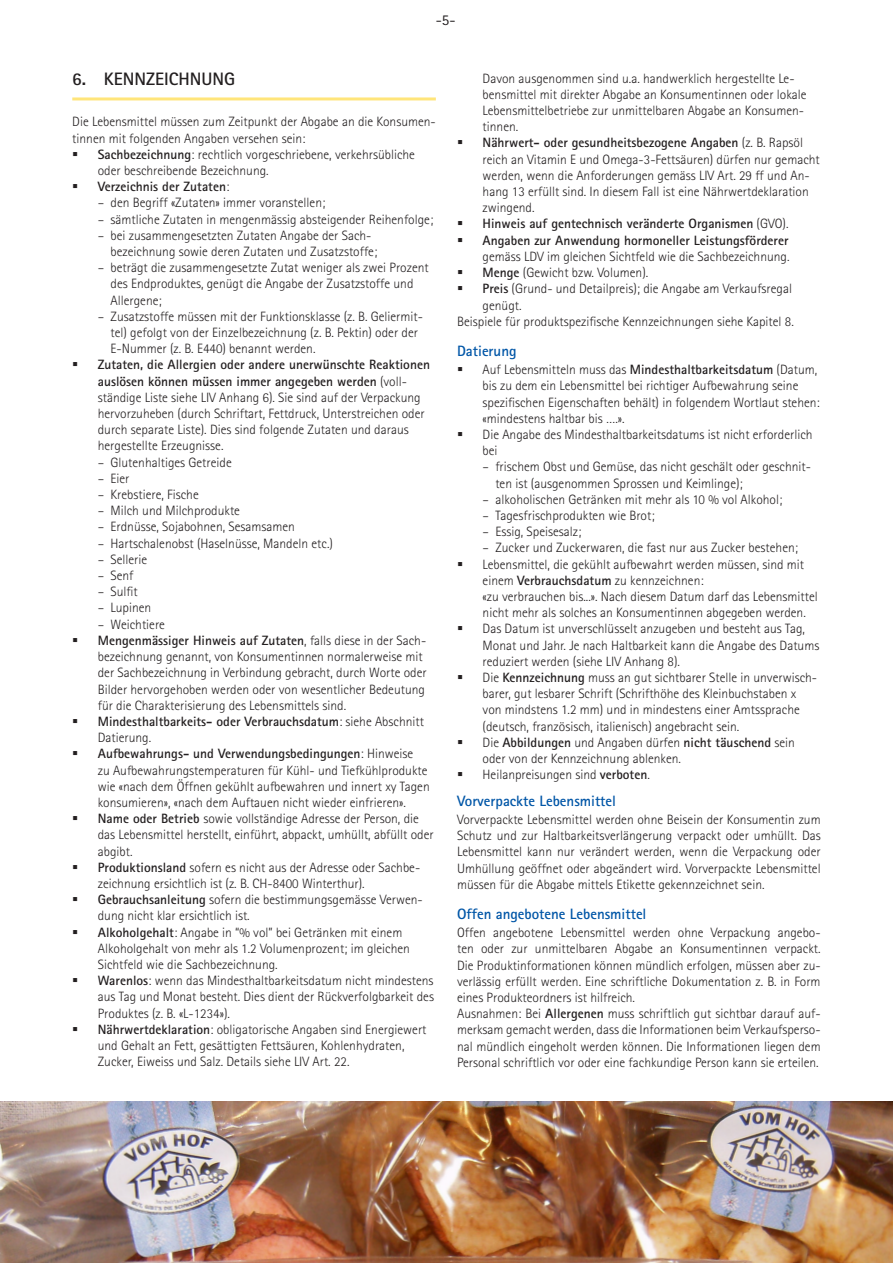
<style>
.page{position:relative;width:893px;height:1263px;background:#fff}
.page>*{position:absolute;margin:0;border:0;box-sizing:border-box;transform-origin:0 0}
._1_Head{font:700 18px "Rotis Sans Serif Std";color:#231f20}
._2_Titel{font:700 15px "Rotis Sans Serif Std";color:#0156a7}
.t1{font:15px "Rotis Sans Serif Std";color:#231f20}
._4_Inhalt{font:300 13.5px/16.2px "Rotis Sans Serif Std";color:#231f20}
.t2{font:700 13.5px/16.2px "Rotis Sans Serif Std";color:#231f20}
.s1{font-weight:700}
.s2{font-weight:300}
</style>
<div class="page">
<hr style="left:72px;top:97px;width:364px;height:3px;background:#ffe57a">
<img style="left:0;top:1101px;width:893px;height:162px">
<p class="t1" style="left:436px;top:11px;width:21px">-5-</p>
<p class="_1_Head" style="left:72px;top:67px;width:164px">6. KENNZEICHNUNG</p>
<p class="_4_Inhalt" style="left:72px;top:114px;width:365px">Die Lebensmittel müssen zum Zeitpunkt der Abgabe an die Konsumen&shy;tinnen mit folgenden Angaben versehen sein:</p>
<p class="_4_Inhalt" style="left:98px;top:146px;width:319px"><span class="s1">Sachbezeichnung</span>: rechtlich vorgeschriebene, verkehrsübliche oder beschreibende Bezeichnung.</p>
<p class="t2" style="left:98px;top:178px;width:133px">Verzeichnis der Zutaten<span class="s2">:</span></p>
<p class="_4_Inhalt" style="left:98px;top:195px;width:229px">– den Begriff «Zutaten» immer voranstellen;</p>
<p class="_4_Inhalt" style="left:98px;top:211px;width:337px">– sämtliche Zutaten in mengenmässig absteigender Reihenfolge;</p>
<p class="_4_Inhalt" style="left:111px;top:227px;width:268px;text-indent:-13px">– bei zusammengesetzten Zutaten Angabe der Sach&shy;bezeichnung sowie deren Zutaten und Zusatzstoffe;</p>
<p class="_4_Inhalt" style="left:111px;top:260px;width:320px;text-indent:-13px">– beträgt die zusammengesetzte Zutat weniger als zwei Prozent des Endproduktes, genügt die Angabe der Zusatzstoffe und<br>Allergene;</p>
<p class="_4_Inhalt" style="left:111px;top:308px;width:314px;text-indent:-13px">– Zusatzstoffe müssen mit der Funktionsklasse (z. B. Geliermit&shy;tel) gefolgt von der Einzelbezeichnung (z. B. Pektin) oder der<br>E-Nummer (z. B. E440) benannt werden.</p>
<p class="_4_Inhalt" style="left:98px;top:357px;width:334px"><span class="s1">Zutaten, die Allergien oder andere unerwünschte Reaktionen auslösen können müssen immer angegeben werden</span> (voll&shy;ständige Liste siehe LIV Anhang 6). Sie sind auf der Verpackung hervorzuheben (durch Schriftart, Fettdruck, Unterstreichen oder durch separate Liste). Dies sind folgende Zutaten und daraus hergestellte Erzeugnisse.</p>
<p class="_4_Inhalt" style="left:98px;top:454px;width:135px">– Glutenhaltiges Getreide</p>
<p class="_4_Inhalt" style="left:98px;top:470px;width:33px">– Eier</p>
<p class="_4_Inhalt" style="left:98px;top:486px;width:102px">– Krebstiere, Fische</p>
<p class="_4_Inhalt" style="left:98px;top:503px;width:144px">– Milch und Milchprodukte</p>
<p class="_4_Inhalt" style="left:98px;top:519px;width:199px">– Erdnüsse, Sojabohnen, Sesamsamen</p>
<p class="_4_Inhalt" style="left:98px;top:535px;width:237px">– Hartschalenobst (Haselnüsse, Mandeln etc.)</p>
<p class="_4_Inhalt" style="left:98px;top:551px;width:51px">– Sellerie</p>
<p class="_4_Inhalt" style="left:98px;top:567px;width:37px">– Senf</p>
<p class="_4_Inhalt" style="left:98px;top:584px;width:42px">– Sulfit</p>
<p class="_4_Inhalt" style="left:98px;top:600px;width:55px">– Lupinen</p>
<p class="_4_Inhalt" style="left:98px;top:616px;width:69px">– Weichtiere</p>
<p class="_4_Inhalt" style="left:98px;top:632px;width:330px"><span class="s1">Mengenmässiger Hinweis auf Zutaten</span>, falls diese in der Sach&shy;bezeichnung genannt, von Konsumentinnen normalerweise mit der Sachbezeichnung in Verbindung gebracht, durch Worte oder Bilder hervorgehoben werden oder von wesentlicher Bedeutung für die Charakterisierung des Lebensmittels sind.</p>
<p class="t2" style="left:98px;top:713px;width:328px">Mindesthaltbarkeits- oder Verbrauchsdatum<span class="s2">: siehe Abschnitt<br>Datierung.</span></p>
<p class="_4_Inhalt" style="left:98px;top:746px;width:333px"><span class="s1">Aufbewahrungs- und Verwendungsbedingungen</span>: Hinweise<br>zu Aufbewahrungstemperaturen für Kühl- und Tiefkühlprodukte wie «nach dem Öffnen gekühlt aufbewahren und innert xy Tagen konsumieren», «nach dem Auftauen nicht wieder einfrieren».</p>
<p class="_4_Inhalt" style="left:98px;top:810px;width:337px"><span class="s1">Name oder Betrieb</span> sowie vollständige Adresse der Person, die das Lebensmittel herstellt, einführt, abpackt, umhüllt, abfüllt oder abgibt.</p>
<p class="_4_Inhalt" style="left:98px;top:859px;width:324px"><span class="s1">Produktionsland</span> sofern es nicht aus der Adresse oder Sachbe&shy;zeichnung ersichtlich ist (z. B. CH-8400 Winterthur).</p>
<p class="_4_Inhalt" style="left:98px;top:891px;width:326px"><span class="s1">Gebrauchsanleitung</span> sofern die bestimmungsgemässe Verwen&shy;dung nicht klar ersichtlich ist.</p>
<p class="_4_Inhalt" style="left:98px;top:924px;width:314px"><span class="s1">Alkoholgehalt</span>: Angabe in “% vol” bei Getränken mit einem<br>Alkoholgehalt von mehr als 1.2 Volumenprozent; im gleichen<br>Sichtfeld wie die Sachbezeichnung.</p>
<p class="_4_Inhalt" style="left:98px;top:972px;width:338px;text-align:justify"><span class="s1">Warenlos</span>: wenn das Mindesthaltbarkeitsdatum nicht mindestens aus Tag und Monat besteht. Dies dient der Rückverfolgbarkeit des Produktes (z. B. «L-1234»).</p>
<p class="_4_Inhalt" style="left:98px;top:1021px;width:330px"><span class="s1">Nährwertdeklaration</span>: obligatorische Angaben sind Energiewert und Gehalt an Fett, gesättigten Fettsäuren, Kohlenhydraten,<br>Zucker, Eiweiss und Salz. Details siehe LIV Art. 22.</p>
<p class="_4_Inhalt" style="left:483px;top:70px;width:325px">Davon ausgenommen sind u.a. handwerklich hergestellte Le&shy;bensmittel mit direkter Abgabe an Konsumentinnen oder lokale Lebensmittelbetriebe zur unmittelbaren Abgabe an Konsumen&shy;tinnen.</p>
<p class="_4_Inhalt" style="left:483px;top:135px;width:339px"><span class="s1">Nährwert- oder gesundheitsbezogene Angaben</span> (z. B. Rapsöl reich an Vitamin E und Omega-3-Fettsäuren) dürfen nur gemacht werden, wenn die Anforderungen gemäss LIV Art. 29 ff und An&shy;hang 13 erfüllt sind. In diesem Fall ist eine Nährwertdeklaration zwingend.</p>
<p class="t2" style="left:483px;top:216px;width:307px">Hinweis auf gentechnisch veränderte Organismen <span class="s2">(GVO).</span></p>
<p class="_4_Inhalt" style="left:483px;top:232px;width:308px"><span class="s1">Angaben zur Anwendung hormoneller Leistungsförderer </span>gemäss LDV im gleichen Sichtfeld wie die Sachbezeichnung.</p>
<p class="_4_Inhalt" style="left:483px;top:264px;width:167px"><span class="s1">Menge</span> (Gewicht bzw. Volumen).</p>
<p class="_4_Inhalt" style="left:483px;top:281px;width:311px"><span class="s1">Preis</span> (Grund- und Detailpreis); die Angabe am Verkaufsregal genügt.</p>
<p class="_4_Inhalt" style="left:457px;top:313px;width:338px">Beispiele für produktspezifische Kennzeichnungen siehe Kapitel 8.</p>
<p class="_2_Titel" style="left:457px;top:341px;width:61px">Datierung</p>
<p class="_4_Inhalt" style="left:483px;top:361px;width:339px">Auf Lebensmitteln muss das <span class="s1">Mindesthaltbarkeitsdatum</span> (Datum, bis zu dem ein Lebensmittel bei richtiger Aufbewahrung seine spezifischen Eigenschaften behält) in folgendem Wortlaut stehen: «mindestens haltbar bis ….».</p>
<p class="_4_Inhalt" style="left:483px;top:426px;width:331px">Die Angabe des Mindesthaltbarkeitsdatums ist nicht erforderlich bei</p>
<p class="_4_Inhalt" style="left:495px;top:459px;width:317px;text-indent:-13px">– frischem Obst und Gemüse, das nicht geschält oder geschnit&shy;ten ist (ausgenommen Sprossen und Keimlinge);</p>
<p class="_4_Inhalt" style="left:483px;top:491px;width:301px">– alkoholischen Getränken mit mehr als 10 % vol Alkohol;</p>
<p class="_4_Inhalt" style="left:483px;top:507px;width:173px">– Tagesfrischprodukten wie Brot;</p>
<p class="_4_Inhalt" style="left:483px;top:523px;width:100px">– Essig, Speisesalz;</p>
<p class="_4_Inhalt" style="left:483px;top:540px;width:317px">– Zucker und Zuckerwaren, die fast nur aus Zucker bestehen;</p>
<p class="_4_Inhalt" style="left:483px;top:556px;width:337px">Lebensmittel, die gekühlt aufbewahrt werden müssen, sind mit einem <span class="s1">Verbrauchsdatum</span> zu kennzeichnen:<br>«zu verbrauchen bis...». Nach diesem Datum darf das Lebensmittel nicht mehr als solches an Konsumentinnen abgegeben werden.</p>
<p class="_4_Inhalt" style="left:483px;top:621px;width:338px">Das Datum ist unverschlüsselt anzugeben und besteht aus Tag,<br>Monat und Jahr. Je nach Haltbarkeit kann die Angabe des Datums reduziert werden (siehe LIV Anhang 8).</p>
<p class="_4_Inhalt" style="left:483px;top:669px;width:336px">Die <span class="s1">Kennzeichnung</span> muss an gut sichtbarer Stelle in unverwisch&shy;barer, gut lesbarer Schrift (Schrifthöhe des Kleinbuchstaben x von mindstens 1.2 mm) und in mindestens einer Amtssprache (deutsch, französisch, italienisch) angebracht sein.</p>
<p class="_4_Inhalt" style="left:483px;top:734px;width:314px">Die <span class="s1">Abbildungen</span> und Angaben dürfen <span class="s1">nicht täuschend</span> sein oder von der Kennzeichnung ablenken.</p>
<p class="_4_Inhalt" style="left:483px;top:766px;width:169px">Heilanpreisungen sind <span class="s1">verboten</span>.</p>
<p class="_2_Titel" style="left:457px;top:791px;width:160px">Vorverpackte Lebensmittel</p>
<p class="_4_Inhalt" style="left:457px;top:811px;width:365px;text-align:justify">Vorverpackte Lebensmittel werden ohne Beisein der Konsumentin zum Schutz und zur Haltbarkeitsverlängerung verpackt oder umhüllt. Das Lebensmittel kann nur verändert werden, wenn die Verpackung oder Umhüllung geöffnet oder abgeändert wird. Vorverpackte Lebensmittel müssen für die Abgabe mittels Etikette gekennzeichnet sein.</p>
<p class="_2_Titel" style="left:457px;top:904px;width:191px">Offen angebotene Lebensmittel</p>
<p class="_4_Inhalt" style="left:457px;top:925px;width:365px;text-align:justify">Offen angebotene Lebensmittel werden ohne Verpackung angebo&shy;ten oder zur unmittelbaren Abgabe an Konsumentinnen verpackt.<br>Die Produktinformationen können mündlich erfolgen, müssen aber zu&shy;verlässig erfüllt werden. Eine schriftliche Dokumentation z. B. in Form eines Produkteordners ist hilfreich.</p>
<p class="_4_Inhalt" style="left:457px;top:1006px;width:365px;text-align:justify">Ausnahmen: Bei <span class="s1">Allergenen</span> muss schriftlich gut sichtbar darauf auf&shy;merksam gemacht werden, dass die Informationen beim Verkaufsperso&shy;nal mündlich eingeholt werden können. Die Informationen liegen dem Personal schriftlich vor oder eine fachkundige Person kann sie erteilen.</p>
</div>
